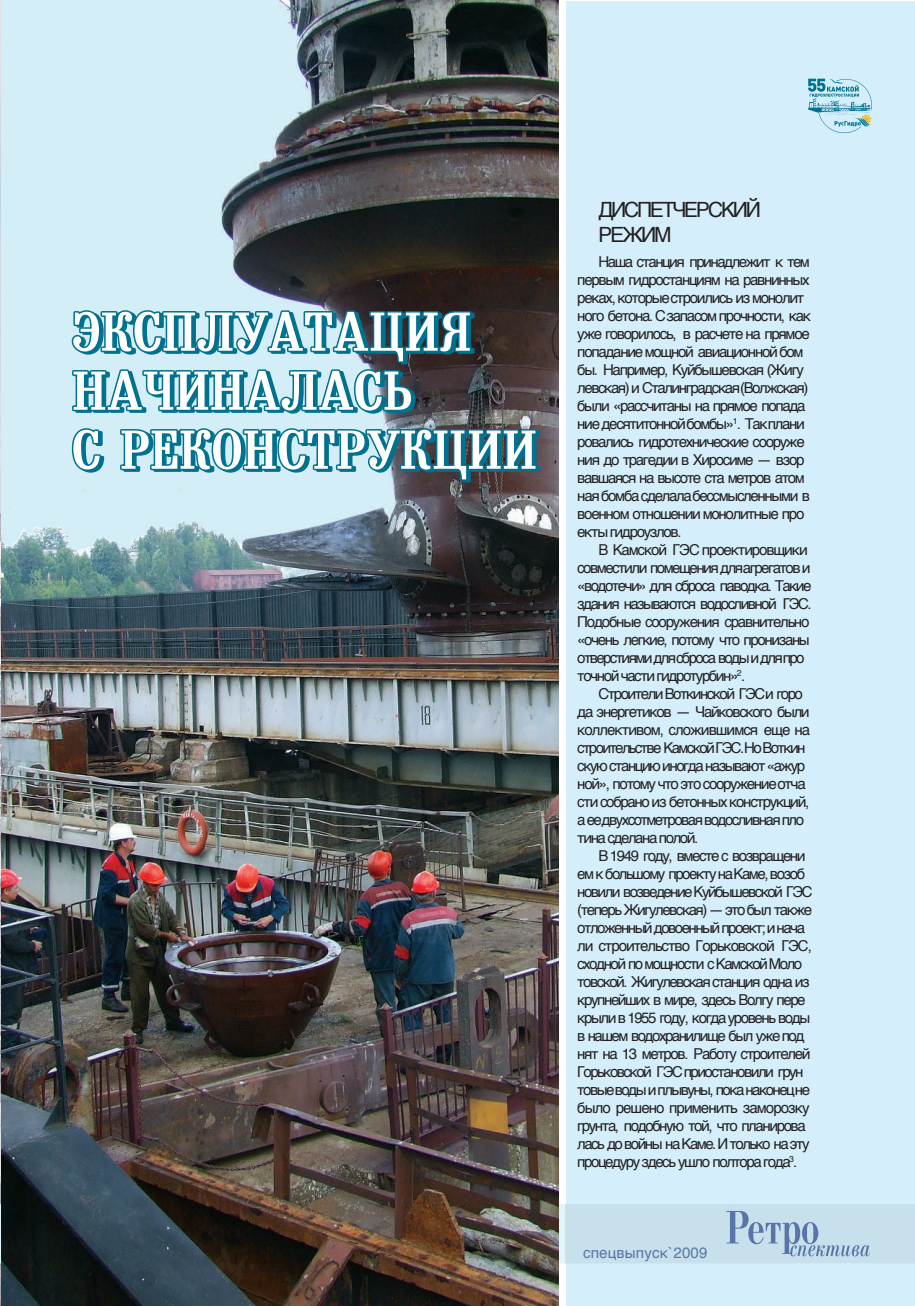
<style>
.page{position:relative;width:915px;height:1306px;background:#fff}
.page>*{position:absolute;margin:0;border:0;box-sizing:border-box;transform-origin:0 0}
.t1{font:21px/25.2px "Helvetica";letter-spacing:-.1em;color:#231f20}
.t2{font:15px/18px "Helvetica";letter-spacing:-.095em;color:#231f20}
.t3{font:15px "Helvetica";letter-spacing:.015em;color:#5975a7}
</style>
<div class="page">
<img style="left:0;top:0;width:558px;height:1305px">
<div style="left:565px;top:1px;width:349px;height:1304px;background:#d4effb"></div>
<svg style="left:808px;top:79px;width:63px;height:54px"></svg>
<img style="left:3px;top:1206px;width:562px;height:54px">
<div style="left:565px;top:1204px;width:348px;height:58px;background:#c7e0ec"></div>
<div style="left:565px;top:1203px;width:349px;height:60px;border:2px solid #c7e0ec"></div>
<svg style="left:726px;top:1211px;width:143px;height:45px"></svg>
<img style="left:70px;top:308px;width:468px;height:558px">
<svg style="left:73px;top:311px;width:462px;height:168px"></svg>
<h1 class="t1" style="left:598px;top:198px;width:164px">ДИСПЕТЧЕРСКИЙ<br>РЕЖИМ</h1>
<p class="t2" style="left:577px;top:253px;width:235px;text-indent:21px">Наша станция принадлежит к тем первым гидростанциям на равнинных реках, которые строились из монолит ного бетона. С запасом прочности, как уже говорилось, в расчете на прямое попадание мощной авиационной бом бы. Например, Куйбышевская (Жигу левская) и Сталинградская (Волжская) были «рассчитаны на прямое попада ние десятитонной бомбы»<sup>1</sup>. Так плани ровались гидротехнические сооруже ния до трагедии в Хиросиме — взор вавшаяся на высоте ста метров атом ная бомба сделала бессмысленными в военном отношении монолитные про екты гидроузлов.</p>
<p class="t2" style="left:577px;top:541px;width:236px;text-indent:21px">В Камской ГЭС проектировщики совместили помещения для агрегатов и «водотечи» для сброса паводка. Такие здания называются водосливной ГЭС.<br>Подобные сооружения сравнительно «очень легкие, потому что пронизаны отверстиями для сброса воды и для про точной части гидротурбин»<sup>2</sup>.</p>
<p class="t2" style="left:577px;top:685px;width:234px;text-indent:21px">Строители Воткинской ГЭС и горо да энергетиков — Чайковского были коллективом, сложившимся еще на строительстве Камской ГЭС.Но Воткин скую станцию иногда называют «ажур ной», потому что это сооружение отча сти собрано из бетонных конструкций, а ее двухсотметровая водосливная пло тина сделана полой.</p>
<p class="t2" style="left:577px;top:847px;width:237px;text-indent:21px">В 1949 году, вместе с возвращени ем к большому проекту на Каме, возоб новили возведение Куйбышевской ГЭС (теперь Жигулевская) — это был также отложенный довоенный проект; и нача ли строительство Горьковской ГЭС, сходной по мощности с Камской Моло товской. Жигулевская станция одна из крупнейших в мире, здесь Волгу пере крыли в 1955 году, когда уровень воды в нашем водохранилище был уже под нят на 13 метров. Работу строителей Горьковской ГЭС приостановили грун товые воды и плывуны, пока наконец не было решено применить заморозку грунта, подобную той, что планирова лась до войны на Каме. И только на эту процедуру здесь ушло полтора года<sup>3</sup>.</p>
<p class="t3" style="left:582px;top:1246px;width:126px">спецвыпуск`2009</p>
</div>
